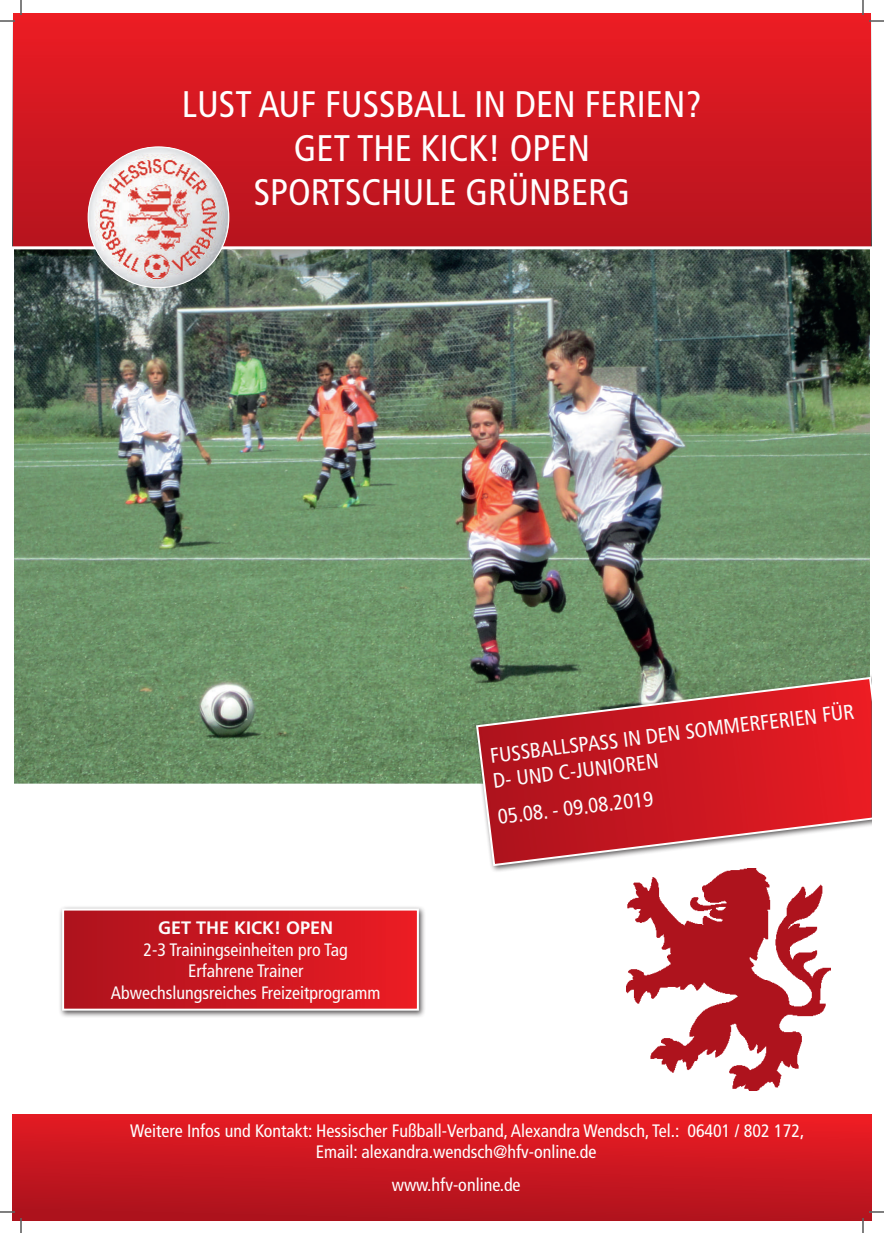
<style>
.page{position:relative;width:884px;height:1233px;background:#fff}
.page>*{position:absolute;margin:0;border:0;box-sizing:border-box;transform-origin:0 0}
.t1{font:condensed 37px/44.4px "Frutiger LT Std";color:#fff;text-align:center}
.t2{font:condensed 21px/25.2px "Frutiger LT Std";color:#fcfcfc}
.t3{font:condensed 18px/21.6px "Frutiger LT Std";color:#fff}
.t4{font:condensed 18px/21.6px "Frutiger LT Std";color:#fcfcfc;text-align:center}
.t5{font:700 18px "Frutiger LT Std";color:#fcfcfc}
</style>
<div class="page">
<svg style="left:14px;top:14px;width:855px;height:232px;background:#d11821"></svg>
<img style="left:12px;top:246px;width:859px;height:538px">
<img style="left:88px;top:147px;width:141px;height:141px;border-radius:70px">
<div style="left:473px;top:673px;width:398px;height:200px;background:#231f20;opacity:.75"></div>
<svg style="left:475px;top:676px;width:396px;height:191px;background:#c24b4c"></svg>
<img style="left:626px;top:869px;width:205px;height:221px">
<div style="left:59px;top:905px;width:367px;height:113px;background:#231f20;opacity:.75"></div>
<div style="left:63px;top:909px;width:355px;height:100px;background:linear-gradient(to right,#ac121d,#eb1c24)"></div>
<div style="left:62px;top:908px;width:357px;height:102px;border:2px solid #fff"></div>
<div style="left:12px;top:1114px;width:859px;height:106px;background:linear-gradient(to bottom,#ea1c23,#ad121d)"></div>
<svg style="left:0;top:1211px;width:15px;height:1px"></svg>
<svg style="left:869px;top:1211px;width:15px;height:1px"></svg>
<svg style="left:0;top:0;width:22px;height:22px"></svg>
<svg style="left:20px;top:1218px;width:2px;height:15px"></svg>
<svg style="left:862px;top:0;width:22px;height:22px"></svg>
<svg style="left:862px;top:1218px;width:2px;height:15px"></svg>
<h1 class="t1" style="left:182px;top:82px;width:521px">LUST AUF FUSSBALL IN DEN FERIEN?<br>GET THE KICK! OPEN<br>SPORTSCHULE GRÜNBERG</h1>
<p class="t5" style="left:158px;top:917px;width:177px">GET THE KICK! OPEN</p>
<p class="t4" style="left:111px;top:938px;width:271px">2-3 Trainingseinheiten pro Tag<br>Erfahrene Trainer<br>Abwechslungsreiches Freizeitprogramm</p>
<p class="t2" style="left:489px;top:743px;width:368px;rotate:-7deg">FUSSBALLSPASS IN DEN SOMMERFERIEN FÜR<br>D- UND C-JUNIOREN</p>
<p class="t2" style="left:496px;top:805px;width:158px;rotate:-7deg">05.08. - 09.08.2019</p>
<p class="t3" style="left:316px;top:1119px;width:490px;text-indent:-186px">Weitere Infos und Kontakt: Hessischer Fußball-Verband, Alexandra Wendsch, Tel.: 06401 / 802 172,<br>Email: alexandra.wendsch@hfv-online.de</p>
<p class="t3" style="left:392px;top:1174px;width:130px">www.hfv-online.de</p>
</div>
